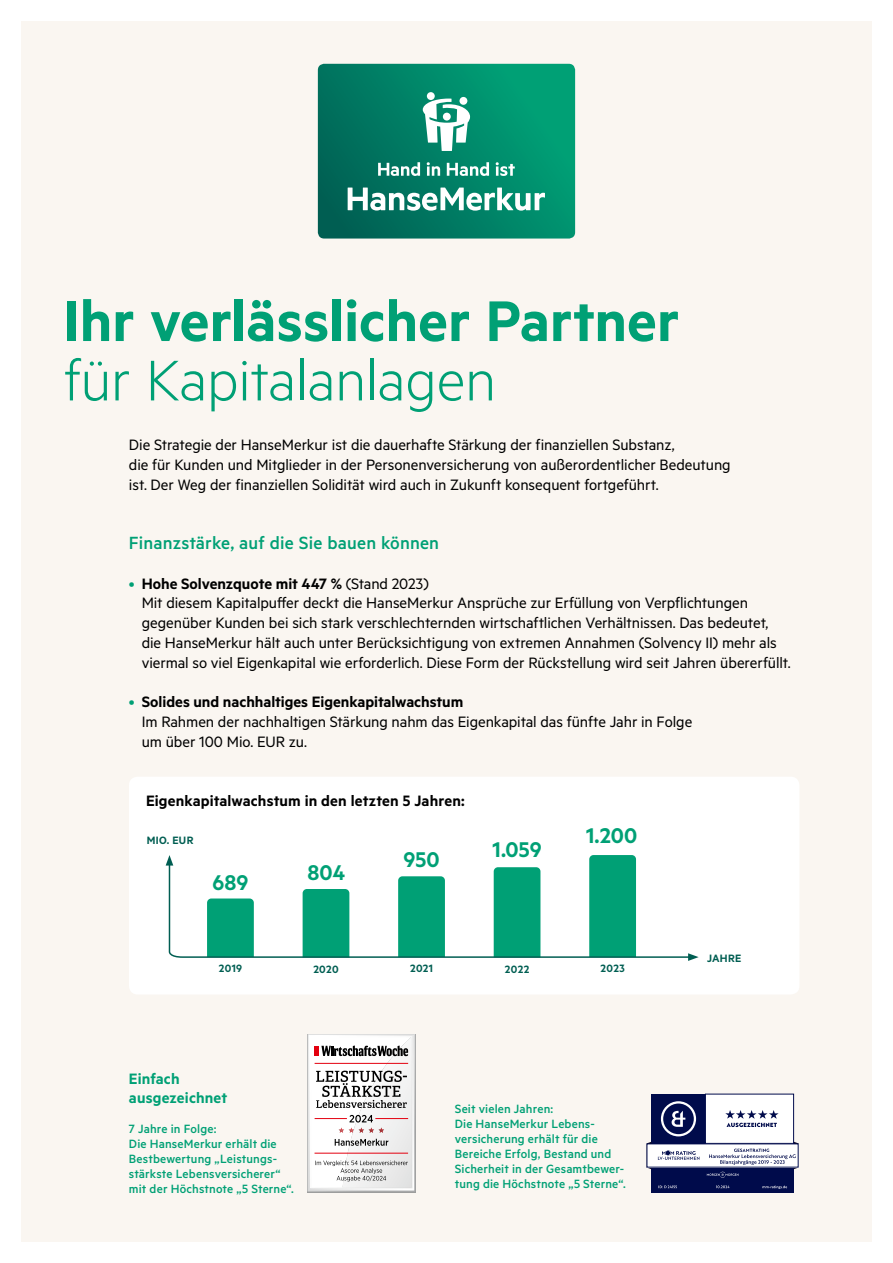
<style>
.page{position:relative;width:893px;height:1263px;background:#fff}
.page>*{position:absolute;margin:0;border:0;box-sizing:border-box;transform-origin:0 0}
.t1{font:600 64.5px "Metric Alt";color:#00a075}
.t2{font:300 64.5px "Metric Alt";letter-spacing:-.01em;color:#00a075}
.t3{font:600 24px "Metric Alt";letter-spacing:.005em;color:#00a075}
.t4{font:500 19.8px "Metric Alt";letter-spacing:.005em;color:#00a075}
.t5{font:16.95px/19.8px "Metric Alt";letter-spacing:-.005em;color:#000}
.t6{font:600 16.95px "Metric Alt";letter-spacing:.01em;color:#000}
.t7{font:600 16.95px/19.8px "Metric Alt";letter-spacing:.01em;color:#00a075}
.t8{font:500 13.5px/14.9px "Metric Alt";letter-spacing:.01em;color:#00a075}
.t9{font:600 12px "Metric Alt";letter-spacing:.03em;color:#005e52}
.s1{color:#00a075}
.s2{font-weight:600}
</style>
<div class="page">
<div style="left:21px;top:21px;width:851px;height:1221px;background:#faf6f1"></div>
<div style="left:129px;top:777px;width:670px;height:217px;background:#fff;border-radius:9px"></div>
<svg style="left:308px;top:1034px;width:107px;height:157px"></svg>
<hr style="left:315px;top:1153px;width:93px;height:1px;background:#e3000f">
<div style="left:651px;top:1094px;width:143px;height:98px;background:#000b4b"></div>
<div style="left:647px;top:1144px;width:151px;height:23px;background:#fff"></div>
<div style="left:647px;top:1143px;width:151px;height:24px;border:1px solid #000b4b"></div>
<div style="left:705px;top:1094px;width:89px;height:49px;background:#fff"></div>
<div style="left:705px;top:1094px;width:89px;height:50px;border:1px solid #000b4b"></div>
<svg style="left:725px;top:1110px;width:54px;height:17px"></svg>
<svg style="left:658px;top:1185px;width:19px;height:3px"></svg>
<svg style="left:716px;top:1185px;width:13px;height:3px"></svg>
<svg style="left:762px;top:1185px;width:25px;height:4px"></svg>
<svg style="left:658px;top:1150px;width:41px;height:10px"></svg>
<svg style="left:661px;top:1101px;width:35px;height:35px"></svg>
<svg style="left:707px;top:1142px;width:91px;height:36px"></svg>
<svg style="left:589px;top:855px;width:47px;height:7px"></svg>
<svg style="left:168px;top:862px;width:520px;height:96px"></svg>
<svg style="left:166px;top:855px;width:7px;height:10px"></svg>
<svg style="left:688px;top:953px;width:11px;height:8px"></svg>
<svg style="left:318px;top:64px;width:257px;height:175px;background:#188f75"></svg>
<h1 class="t1" style="left:64px;top:283px;width:617px">Ihr verlässlicher Partner</h1>
<h1 class="t2" style="left:64px;top:343px;width:434px">für Kapitalanlagen</h1>
<p class="t5" style="left:129px;top:434px;width:603px">Die Strategie der HanseMerkur ist die dauerhafte Stärkung der finanziellen Substanz,<br>die für Kunden und Mitglieder in der Personenversicherung von außerordentlicher Bedeutung ist. Der Weg der finanziellen Solidität wird auch in Zukunft konsequent fortgeführt.</p>
<p class="t4" style="left:129px;top:531px;width:312px">Finanzstärke, auf die Sie bauen können</p>
<p class="t5" style="left:142px;top:573px;width:650px;text-indent:-13px"><span class="s1">•</span> <span class="s2">Hohe Solvenzquote mit 447 %</span> (Stand 2023)<br>Mit diesem Kapitalpuffer deckt die HanseMerkur Ansprüche zur Erfüllung von Verpflichtungen gegenüber Kunden bei sich stark verschlechternden wirtschaftlichen Verhältnissen. Das bedeutet, die HanseMerkur hält auch unter Berücksichtigung von extremen Annahmen (Solvency II) mehr als viermal so viel Eigenkapital wie erforderlich. Diese Form der Rückstellung wird seit Jahren übererfüllt.</p>
<p class="t5" style="left:142px;top:692px;width:552px;text-indent:-13px"><span class="s1">•</span> <span class="s2">Solides und nachhaltiges Eigenkapitalwachstum<br></span>Im Rahmen der nachhaltigen Stärkung nahm das Eigenkapital das fünfte Jahr in Folge um über 100 Mio. EUR zu.</p>
<p class="t6" style="left:146px;top:791px;width:320px">Eigenkapitalwachstum in den letzten 5 Jahren:</p>
<p class="t9" style="left:147px;top:833px;width:48px">MIO. EUR</p>
<h2 class="t3" style="left:212px;top:868px;width:37px">689</h2>
<h2 class="t3" style="left:307px;top:858px;width:39px">804</h2>
<h2 class="t3" style="left:403px;top:845px;width:38px">950</h2>
<h2 class="t3" style="left:493px;top:835px;width:50px">1.059</h2>
<h2 class="t3" style="left:586px;top:822px;width:53px">1.200</h2>
<p class="t9" style="left:219px;top:961px;width:25px">2019</p>
<p class="t9" style="left:313px;top:962px;width:27px">2020</p>
<p class="t9" style="left:410px;top:961px;width:24px">2021</p>
<p class="t9" style="left:505px;top:962px;width:26px">2022</p>
<p class="t9" style="left:601px;top:961px;width:26px">2023</p>
<p class="t7" style="left:129px;top:1068px;width:100px">Einfach ausgezeichnet</p>
<p class="t8" style="left:129px;top:1121px;width:166px">7 Jahre in Folge:<br>Die HanseMerkur erhält die<br>Bestbewertung „Leistungs&shy;stärkste Lebensversicherer“ mit der Höchstnote „5 Sterne“.</p>
<p class="t8" style="left:455px;top:1101px;width:172px">Seit vielen Jahren:<br>Die HanseMerkur Lebens&shy;versicherung erhält für die<br>Bereiche Erfolg, Bestand und<br>Sicherheit in der Gesamtbewer&shy;tung die Höchstnote „5 Sterne“.</p>
<p class="t9" style="left:707px;top:951px;width:36px">JAHRE</p>
</div>
